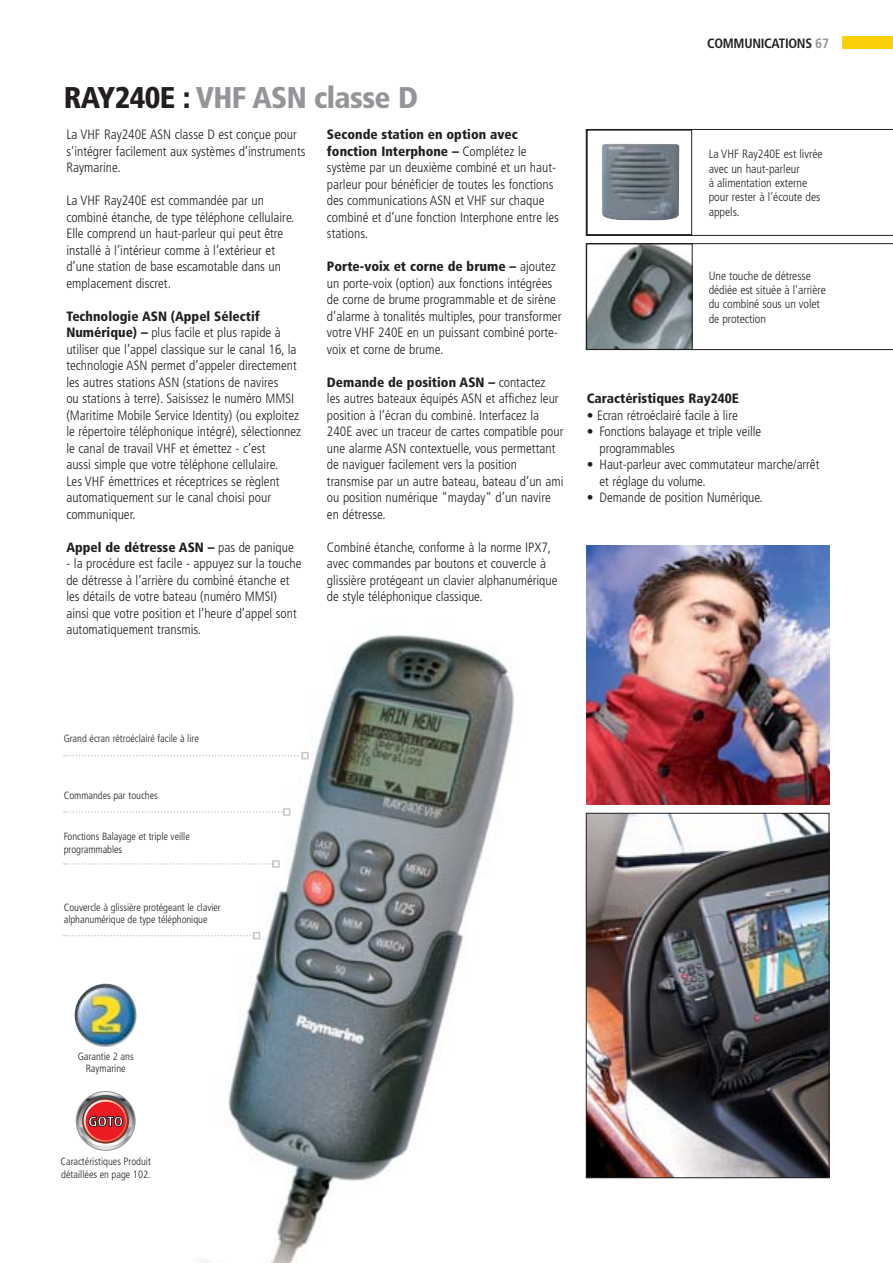
<style>
.page{position:relative;width:893px;height:1263px;background:#fff}
.page>*{position:absolute;margin:0;border:0;box-sizing:border-box;transform-origin:0 0}
.t1{font:900 condensed 30px "Frutiger";letter-spacing:-.02em;color:#939598}
.t2{font:300 condensed 13.5px/16.5px "Frutiger";color:#231f20}
.t3{font:900 condensed 13.5px "Frutiger";color:#231f20}
.t4{font:700 condensed 13.5px "Frutiger";letter-spacing:-.02em;color:#231f20}
.t5{font:300 condensed 12px/14.4px "Frutiger";color:#231f20}
.t6{font:300 condensed 10.5px/12.6px "Frutiger";letter-spacing:-.005em;color:#231f20}
.s1{color:#231f20}
.s2{font-weight:900}
.s3{font-weight:300}
.s4{color:#939598}
</style>
<div class="page">
<div style="left:842px;top:37px;width:51px;height:12px;background:#fbd008"></div>
<svg style="left:586px;top:243px;width:307px;height:107px"></svg>
<svg style="left:586px;top:129px;width:307px;height:107px"></svg>
<img style="left:193px;top:635px;width:321px;height:627px">
<img style="left:586px;top:545px;width:243px;height:259px">
<img style="left:588px;top:815px;width:239px;height:361px">
<div style="left:586px;top:813px;width:243px;height:365px;border:1px solid #231f20"></div>
<svg style="left:76px;top:1091px;width:59px;height:59px"></svg>
<svg style="left:79px;top:1095px;width:53px;height:52px;background:#be6b6c"></svg>
<div style="left:76px;top:1091px;width:60px;height:60px;border:1px solid #939598;border-radius:50%"></div>
<svg style="left:64px;top:863px;width:208px;height:2px"></svg>
<div style="left:272px;top:860px;width:8px;height:8px;border:2px solid #c6c8ca"></div>
<img style="left:75px;top:983px;width:62px;height:64px;border-radius:50%">
<svg style="left:64px;top:811px;width:219px;height:2px"></svg>
<div style="left:283px;top:808px;width:7px;height:8px;border:2px solid #c6c8ca"></div>
<svg style="left:64px;top:755px;width:237px;height:1px"></svg>
<div style="left:301px;top:752px;width:8px;height:7px;border:2px solid #c6c8ca"></div>
<svg style="left:64px;top:935px;width:189px;height:1px"></svg>
<div style="left:253px;top:932px;width:7px;height:7px;border:2px solid #c6c8ca"></div>
<h1 class="t1" style="left:64px;top:85px;width:356px"><span class="s1">RAY240E :</span> VHF ASN classe D</h1>
<p class="t2" style="left:66px;top:127px;width:241px">La VHF Ray240E ASN classe D est conçue pour s'intégrer facilement aux systèmes d’instruments<br>Raymarine.</p>
<p class="t2" style="left:66px;top:193px;width:230px">La VHF Ray240E est commandée par un combiné étanche, de type téléphone cellulaire.<br>Elle comprend un haut-parleur qui peut être installé à l’intérieur comme à l’extérieur et d’une station de base escamotable dans un emplacement discret.</p>
<p class="t2" style="left:66px;top:309px;width:236px"><span class="s2">Technologie ASN (Appel Sélectif Numérique) –</span> plus facile et plus rapide à utiliser que l’appel classique sur le canal 16, la technologie ASN permet d’appeler directement les autres stations ASN (stations de navires<br>ou stations à terre). Saisissez le numéro MMSI (Maritime Mobile Service Identity) (ou exploitez le répertoire téléphonique intégré), sélectionnez le canal de travail VHF et émettez - c’est<br>aussi simple que votre téléphone cellulaire.<br>Les VHF émettrices et réceptrices se règlent automatiquement sur le canal choisi pour communiquer.</p>
<p class="t3" style="left:66px;top:541px;width:229px">Appel de détresse ASN – <span class="s3">pas de panique</span></p>
<p class="t2" style="left:66px;top:556px;width:237px">- la procédure est facile - appuyez sur la touche de détresse à l’arrière du combiné étanche et les détails de votre bateau (numéro MMSI) ainsi que votre position et l’heure d’appel sont automatiquement transmis.</p>
<p class="t2" style="left:327px;top:127px;width:233px"><span class="s2">Seconde station en option avec fonction Interphone –</span> Complétez le système par un deuxième combiné et un haut&shy;parleur pour bénéficier de toutes les fonctions des communications ASN et VHF sur chaque combiné et d’une fonction Interphone entre les stations.</p>
<p class="t2" style="left:327px;top:259px;width:236px"><span class="s2">Porte-voix et corne de brume –</span> ajoutez un porte-voix (option) aux fonctions intégrées de corne de brume programmable et de sirène d’alarme à tonalités multiples, pour transformer votre VHF 240E en un puissant combiné porte&shy;voix et corne de brume.</p>
<p class="t2" style="left:327px;top:375px;width:238px"><span class="s2">Demande de position ASN –</span> contactez<br>les autres bateaux équipés ASN et affichez leur position à l’écran du combiné. Interfacez la 240E avec un traceur de cartes compatible pour une alarme ASN contextuelle, vous permettant de naviguer facilement vers la position transmise par un autre bateau, bateau d’un ami ou position numérique "mayday" d’un navire en détresse.</p>
<p class="t2" style="left:327px;top:540px;width:232px">Combiné étanche, conforme à la norme IPX7, avec commandes par boutons et couvercle à glissière protégeant un clavier alphanumérique de style téléphonique classique.</p>
<p class="t4" style="left:707px;top:37px;width:124px">COMMUNICATIONS <span class="s4">67</span></p>
<p class="t5" style="left:709px;top:148px;width:115px">La VHF Ray240E est livrée avec un haut-parleur<br>à alimentation externe pour rester à l’écoute des appels.</p>
<p class="t5" style="left:709px;top:269px;width:119px">Une touche de détresse dédiée est située à l'arrière du combiné sous un volet de protection</p>
<p class="t3" style="left:587px;top:393px;width:153px">Caractéristiques Ray240E</p>
<p class="t2" style="left:587px;top:408px;width:152px">• Ecran rétroéclairé facile à lire</p>
<p class="t2" style="left:600px;top:424px;width:163px;text-indent:-13px">• Fonctions balayage et triple veille programmables</p>
<p class="t2" style="left:600px;top:457px;width:221px;text-indent:-13px">• Haut-parleur avec commutateur marche/arrêt et réglage du volume.</p>
<p class="t2" style="left:587px;top:490px;width:178px">• Demande de position Numérique.</p>
<p class="t6" style="left:64px;top:733px;width:137px">Grand écran rétroéclairé facile à lire</p>
<p class="t6" style="left:64px;top:790px;width:95px">Commandes par touches</p>
<p class="t6" style="left:64px;top:831px;width:128px">Fonctions Balayage et triple veille programmables</p>
<p class="t6" style="left:64px;top:902px;width:159px">Couvercle à glissière protégeant le clavier alphanumérique de type téléphonique</p>
<p class="t6" style="left:78px;top:1050px;width:57px;text-align:center">Garantie 2 ans<br>Raymarine</p>
<p class="t6" style="left:60px;top:1156px;width:92px">Caractéristiques Produit détaillées en page 102.</p>
</div>
